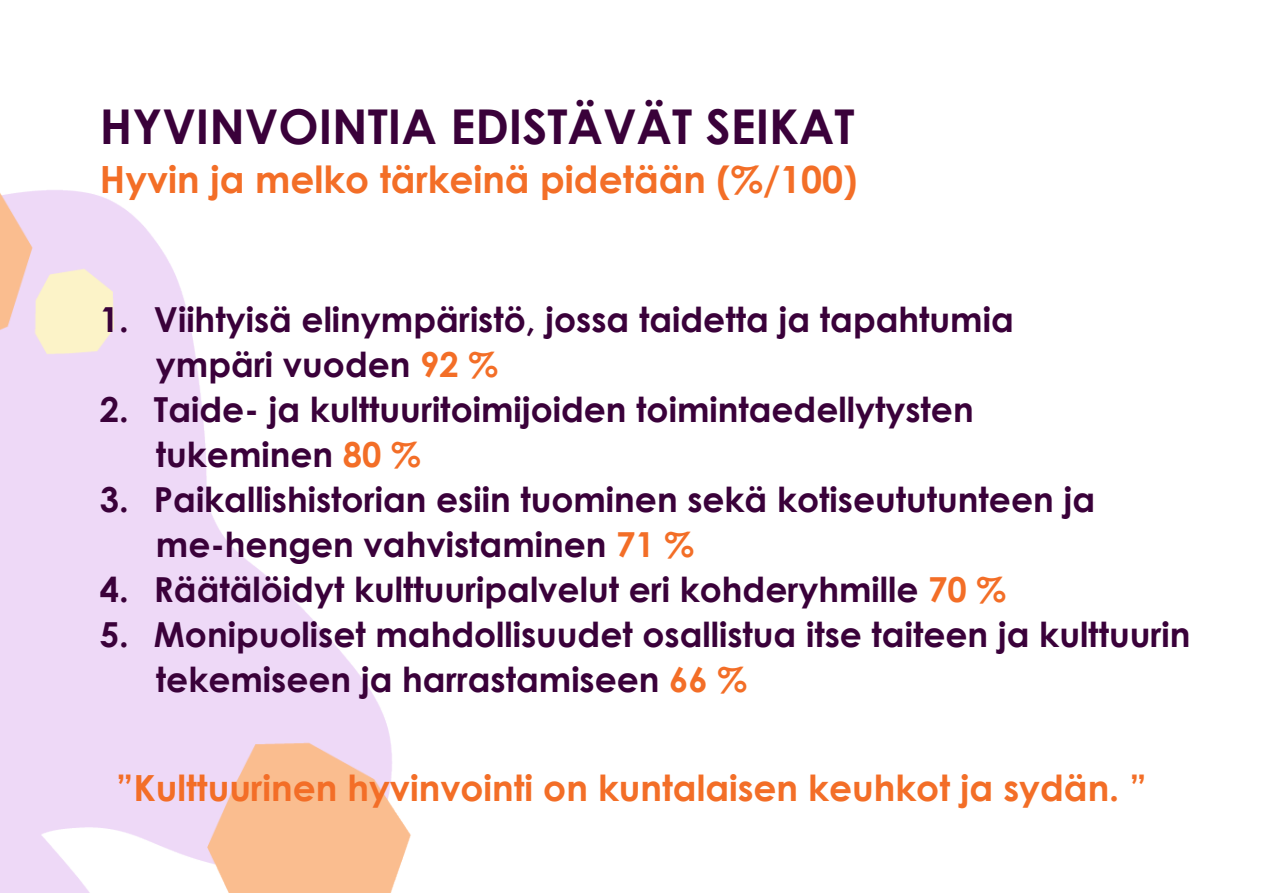
<style>
.page{position:relative;width:1263px;height:893px;background:#fff}
.page>*{position:absolute;margin:0;border:0;box-sizing:border-box;transform-origin:0 0}
.t1{font:700 48px "Century Gothic";color:#3a013a}
.t2{font:700 37.5px "Century Gothic";color:#f36e27}
.t3{font:700 36px "Century Gothic";color:#f36e27}
.t4{font:700 34.5px/45px "Century Gothic";color:#3a013a}
.s1{color:#f36e27}
</style>
<div class="page">
<svg style="left:0;top:190px;width:411px;height:703px;fill:#eed9f7"></svg>
<p class="t1" style="left:100px;top:91px;width:756px">HYVINVOINTIA EDISTÄVÄT SEIKAT</p>
<p class="t2" style="left:100px;top:151px;width:759px">Hyvin ja melko tärkeinä pidetään (%/100)</p>
<p class="t4" style="left:156px;top:295px;width:859px;text-indent:-56px">1. Viihtyisä elinympäristö, jossa taidetta ja tapahtumia ympäri vuoden <span class="s1">92 %</span></p>
<p class="t4" style="left:156px;top:385px;width:819px;text-indent:-56px">2. Taide- ja kulttuuritoimijoiden toimintaedellytysten tukeminen <span class="s1">80 %</span></p>
<p class="t4" style="left:156px;top:475px;width:941px;text-indent:-56px">3. Paikallishistorian esiin tuominen sekä kotiseututunteen ja me-hengen vahvistaminen <span class="s1">71 %</span></p>
<p class="t4" style="left:100px;top:565px;width:908px">4. Räätälöidyt kulttuuripalvelut eri kohderyhmille <span class="s1">70 %</span></p>
<p class="t4" style="left:156px;top:610px;width:1036px;text-indent:-56px">5. Monipuoliset mahdollisuudet osallistua itse taiteen ja kulttuurin tekemiseen ja harrastamiseen <span class="s1">66 %</span></p>
<p class="t3" style="left:116px;top:760px;width:1032px">”Kulttuurinen hyvinvointi on kuntalaisen keuhkot ja sydän. ”</p>
</div>
